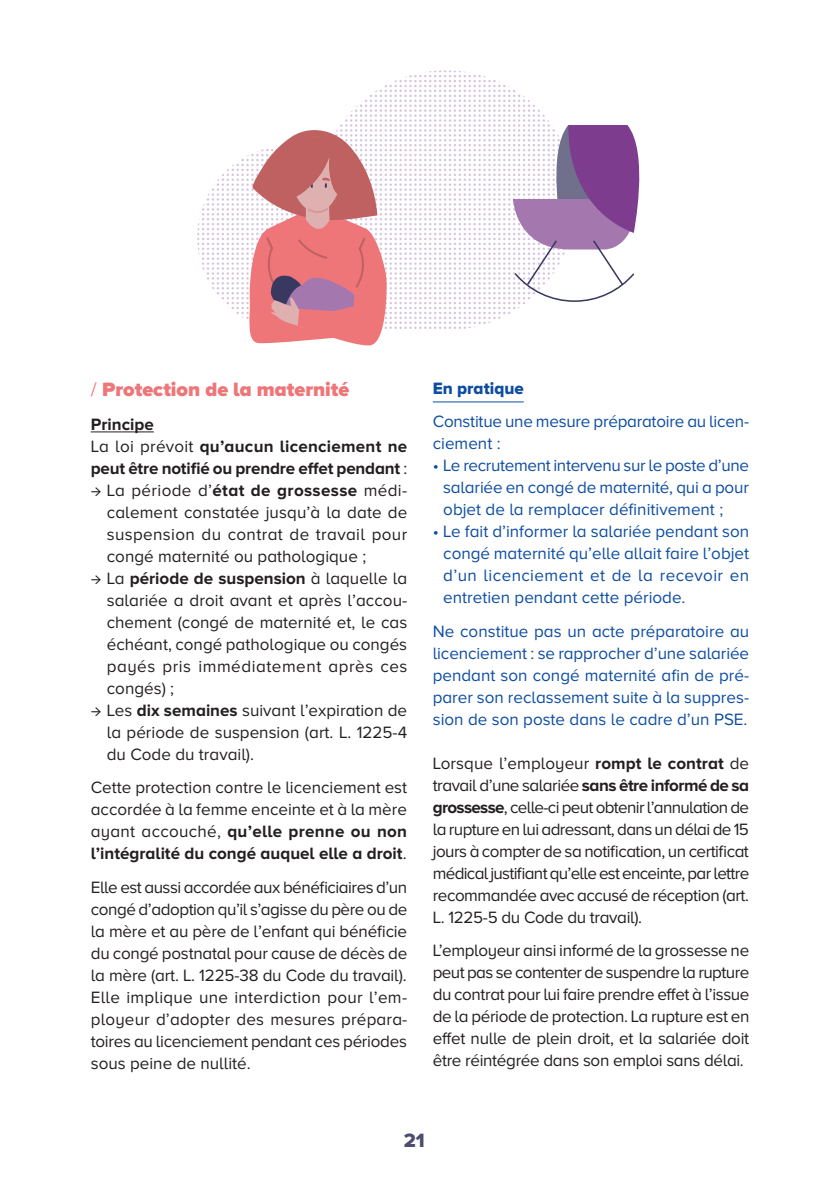
<style>
.page{position:relative;width:840px;height:1191px;background:#fff}
.page>*{position:absolute;margin:0;border:0;box-sizing:border-box;transform-origin:0 0}
.t1{font:900 20px "Proxima Nova A";color:#ee7679}
.t2{font:20px "Proxima Nova A Extrabld";color:#4c4c71}
.texte_courant{font:17px/22px "Proxima Nova A";color:#231f20;text-align:justify}
.texte_pratique{font:17px/22px "Proxima Nova A";color:#0d4da1;text-align:justify}
.texte_courant-2{font:700 17px/22px "Proxima Nova A";letter-spacing:-.01em;color:#231f20}
.titre_pratique{font:17px "Proxima Nova A Extrabld";color:#0d4da1}
.s1{font-weight:400}
.s2{font-family:"Source Sans Pro"}
.s3{font-weight:700}
</style>
<div class="page">
<svg style="left:197px;top:70px;width:443px;height:276px"></svg>
<hr style="left:91px;top:431px;width:63px;height:1px;background:#231f20">
<hr style="left:432px;top:401px;width:91px;height:1px;background:#0d4da1">
<p class="t1" style="left:91px;top:378px;width:260px"><span class="s1">/</span> Protection de la maternité</p>
<p class="texte_courant-2" style="left:91px;top:413px;width:64px">Principe</p>
<p class="texte_courant-2" style="left:91px;top:435px;width:318px"><span class="s1">La loi prévoit</span> qu’aucun licenciement ne peut être notifié ou prendre effet pendant <span class="s1">:</span></p>
<p class="texte_courant" style="left:107px;top:479px;width:302px;text-indent:-16px"><span class="s2">→</span> La période d’<span class="s3">état de grossesse</span> médi&shy;calement constatée jusqu’à la date de suspension du contrat de travail pour congé maternité ou pathologique ;</p>
<p class="texte_courant" style="left:107px;top:567px;width:302px;text-indent:-16px"><span class="s2">→</span> La <span class="s3">période de suspension</span> à laquelle la salariée a droit avant et après l’accou&shy;chement (congé de maternité et, le cas échéant, congé pathologique ou congés payés pris immédiatement après ces congés) ;</p>
<p class="texte_courant" style="left:107px;top:699px;width:302px;text-indent:-16px"><span class="s2">→</span> Les <span class="s3">dix semaines</span> suivant l’expiration de la période de suspension (art. L. 1225-4 du Code du travail).</p>
<p class="texte_courant" style="left:91px;top:776px;width:318px">Cette protection contre le licenciement est accordée à la femme enceinte et à la mère ayant accouché, <span class="s3">qu’elle prenne ou non l’intégralité du congé auquel elle a droit</span>.</p>
<p class="texte_courant" style="left:91px;top:875px;width:318px">Elle est aussi accordée aux bénéficiaires d’un congé d’adoption qu’il s’agisse du père ou de la mère et au père de l’enfant qui bénéficie du congé postnatal pour cause de décès de la mère (art. L. 1225-38 du Code du travail).</p>
<p class="texte_courant" style="left:91px;top:985px;width:318px">Elle implique une interdiction pour l’em&shy;ployeur d’adopter des mesures prépara&shy;toires au licenciement pendant ces périodes sous peine de nullité.</p>
<p class="titre_pratique" style="left:432px;top:378px;width:92px">En pratique</p>
<p class="texte_pratique" style="left:432px;top:410px;width:318px">Constitue une mesure préparatoire au licen&shy;ciement :</p>
<p class="texte_pratique" style="left:443px;top:454px;width:307px;text-indent:-10px">• Le recrutement intervenu sur le poste d’une salariée en congé de maternité, qui a pour objet de la remplacer définitivement ;</p>
<p class="texte_pratique" style="left:443px;top:520px;width:307px;text-indent:-10px">• Le fait d’informer la salariée pendant son congé maternité qu’elle allait faire l’objet d’un licenciement et de la recevoir en entretien pendant cette période.</p>
<p class="texte_pratique" style="left:432px;top:620px;width:318px">Ne constitue pas un acte préparatoire au licenciement : se rapprocher d’une salariée pendant son congé maternité afin de pré&shy;parer son reclassement suite à la suppres&shy;sion de son poste dans le cadre d’un PSE.</p>
<p class="texte_courant" style="left:432px;top:752px;width:318px">Lorsque l’employeur <span class="s3">rompt le contrat</span> de travail d’une salariée <span class="s3">sans être informé de sa grossesse</span>, celle-ci peut obtenir l’annulation de la rupture en lui adressant, dans un délai de 15 jours à compter de sa notification, un certificat médical justifiant qu’elle est enceinte, par lettre recommandée avec accusé de réception (art.<br>L. 1225-5 du Code du travail).</p>
<p class="texte_courant" style="left:432px;top:939px;width:318px">L’employeur ainsi informé de la grossesse ne peut pas se contenter de suspendre la rupture du contrat pour lui faire prendre effet à l’issue de la période de protection. La rupture est en effet nulle de plein droit, et la salariée doit être réintégrée dans son emploi sans délai.</p>
<p class="t2" style="left:403px;top:1128px;width:23px">21</p>
</div>
